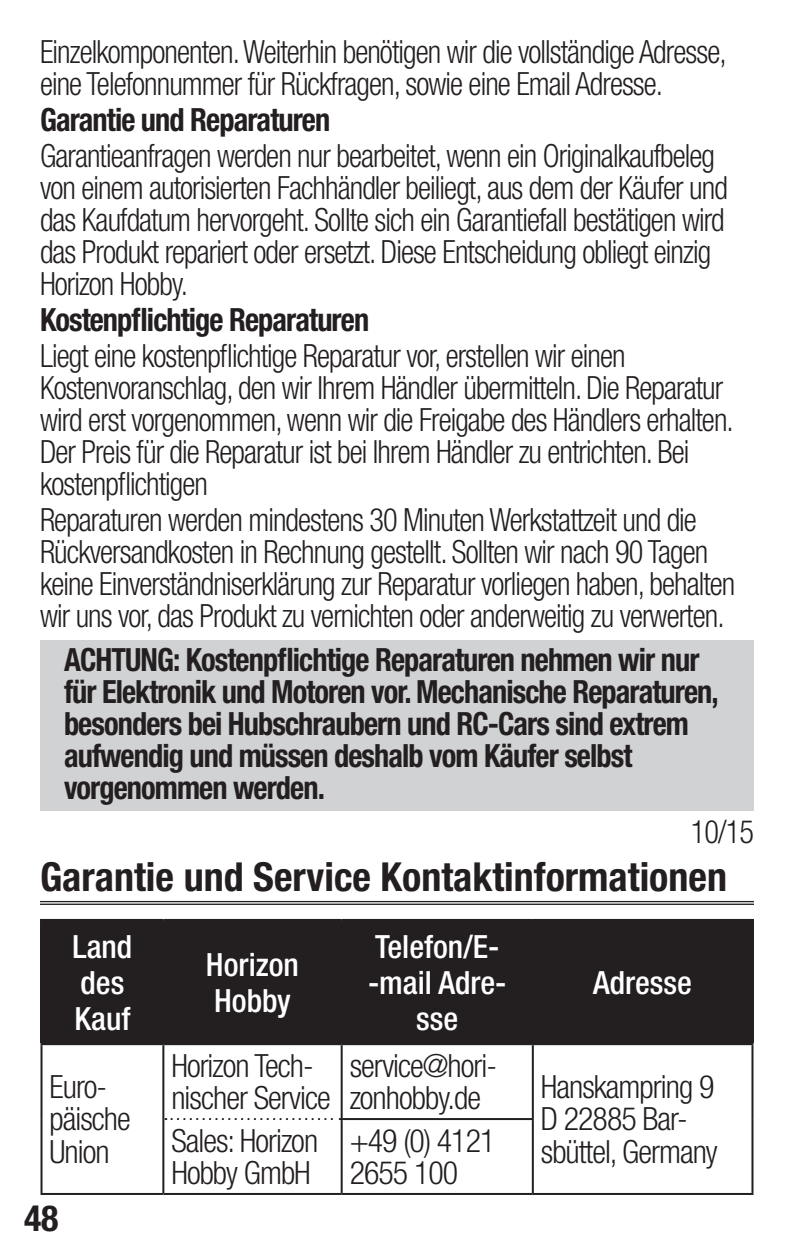
<style>
.page{position:relative;width:794px;height:1248px;background:#fff}
.page>*{position:absolute;margin:0;border:0;box-sizing:border-box;transform-origin:0 0}
.Section_Header{font:700 condensed 40px "Helvetica Neue LT Std";color:#231f20}
.t1{font:700 condensed 36px "Helvetica Neue LT Std";color:#231f20}
.t2{font:300 condensed 32px/32px "Helvetica Neue LT Std";letter-spacing:-.03em;color:#231f20;scale:.95 1}
.t3{font:700 condensed 32px/32px "Helvetica Neue LT Std";letter-spacing:-.03em;color:#231f20;scale:.95 1}
.t4{font:300 condensed 32px/32px "Helvetica Neue LT Std";letter-spacing:-.03em;color:#231f20}
.t5{font:500 condensed 32px/36px "Helvetica Neue LT Std";color:#fff}
</style>
<div class="page">
<div style="left:40px;top:640px;width:714px;height:171px;background:#d1d2d4"></div>
<hr style="left:40px;top:900px;width:714px;height:2px;background:#231f20">
<hr style="left:40px;top:903px;width:714px;height:1px;background:#231f20">
<div style="left:43px;top:921px;width:708px;height:122px;background:#231f20"></div>
<hr style="left:162px;top:921px;width:2px;height:122px;background:#231f20">
<hr style="left:341px;top:921px;width:2px;height:122px;background:#231f20">
<hr style="left:532px;top:921px;width:2px;height:122px;background:#231f20">
<hr style="left:40px;top:918px;width:123px;height:3px;background:#231f20">
<hr style="left:40px;top:921px;width:3px;height:122px;background:#231f20">
<hr style="left:163px;top:918px;width:179px;height:3px;background:#231f20">
<hr style="left:342px;top:918px;width:191px;height:3px;background:#231f20">
<hr style="left:533px;top:918px;width:221px;height:3px;background:#231f20">
<hr style="left:751px;top:921px;width:3px;height:122px;background:#231f20">
<hr style="left:40px;top:1043px;width:123px;height:2px;background:#231f20">
<hr style="left:163px;top:1043px;width:179px;height:2px;background:#231f20">
<hr style="left:162px;top:1045px;width:2px;height:73px;background:#231f20">
<hr style="left:342px;top:1043px;width:191px;height:2px;background:#231f20">
<hr style="left:341px;top:1045px;width:2px;height:72px;background:#231f20">
<hr style="left:533px;top:1043px;width:220px;height:2px;background:#231f20">
<hr style="left:532px;top:1045px;width:2px;height:72px;background:#231f20">
<svg style="left:165px;top:1117px;width:176px;height:2px"></svg>
<hr style="left:162px;top:1118px;width:2px;height:74px;background:#231f20">
<hr style="left:341px;top:1117px;width:193px;height:2px;background:#231f20">
<hr style="left:341px;top:1119px;width:2px;height:73px;background:#231f20">
<hr style="left:532px;top:1119px;width:2px;height:73px;background:#231f20">
<hr style="left:40px;top:1192px;width:123px;height:2px;background:#231f20">
<hr style="left:163px;top:1192px;width:179px;height:2px;background:#231f20">
<hr style="left:342px;top:1192px;width:191px;height:2px;background:#231f20">
<hr style="left:533px;top:1192px;width:220px;height:2px;background:#231f20">
<hr style="left:40px;top:1045px;width:2px;height:73px;background:#231f20">
<hr style="left:40px;top:1118px;width:2px;height:74px;background:#231f20">
<hr style="left:751px;top:1045px;width:2px;height:73px;background:#231f20">
<hr style="left:751px;top:1118px;width:2px;height:74px;background:#231f20">
<p class="t2" style="left:40px;top:35px;width:724px">Einzelkomponenten. Weiterhin benötigen wir die vollständige Adresse, eine Telefonnummer für Rückfragen, sowie eine Email Adresse.</p>
<p class="t3" style="left:40px;top:103px;width:307px">Garantie und Reparaturen</p>
<p class="t2" style="left:40px;top:139px;width:725px">Garantieanfragen werden nur bearbeitet, wenn ein Originalkaufbeleg von einem autorisierten Fachhändler beiliegt, aus dem der Käufer und das Kaufdatum hervorgeht. Sollte sich ein Garantiefall bestätigen wird das Produkt repariert oder ersetzt. Diese Entscheidung obliegt einzig Horizon Hobby.</p>
<p class="t3" style="left:40px;top:303px;width:348px">Kostenpflichtige Reparaturen</p>
<p class="t2" style="left:40px;top:339px;width:732px">Liegt eine kostenpflichtige Reparatur vor, erstellen wir einen Kostenvoranschlag, den wir Ihrem Händler übermitteln. Die Reparatur wird erst vorgenommen, wenn wir die Freigabe des Händlers erhalten.<br>Der Preis für die Reparatur ist bei Ihrem Händler zu entrichten. Bei kostenpflichtigen</p>
<p class="t2" style="left:40px;top:503px;width:733px">Reparaturen werden mindestens 30 Minuten Werkstattzeit und die Rückversandkosten in Rechnung gestellt. Sollten wir nach 90 Tagen keine Einverständniserklärung zur Reparatur vorliegen haben, behalten wir uns vor, das Produkt zu vernichten oder anderweitig zu verwerten.</p>
<p class="t3" style="left:64px;top:643px;width:691px">ACHTUNG: Kostenpflichtige Reparaturen nehmen wir nur für Elektronik und Motoren vor. Mechanische Reparaturen, besonders bei Hubschraubern und RC-Cars sind extrem aufwendig und müssen deshalb vom Käufer selbst vorgenommen werden.</p>
<p class="t2" style="left:691px;top:815px;width:68px">10/15</p>
<p class="Section_Header" style="left:40px;top:852px;width:688px">Garantie und Service Kontaktinformationen</p>
<p class="t5" style="left:73px;top:927px;width:61px">Land des<br>Kauf</p>
<p class="t4" style="left:50px;top:1070px;width:83px">Euro&shy;päische<br>Union</p>
<p class="t1" style="left:24px;top:1196px;width:36px">48</p>
<p class="t5" style="left:206px;top:945px;width:95px">Horizon<br>Hobby</p>
<p class="t5" style="left:368px;top:927px;width:140px;text-align:center">Telefon/E--mail Adre&shy;sse</p>
<p class="t4" style="left:171px;top:1049px;width:161px">Horizon Tech&shy;nischer Service</p>
<p class="t4" style="left:350px;top:1049px;width:149px">service@hori&shy;zonhobby.de</p>
<p class="t4" style="left:171px;top:1124px;width:148px">Sales: Horizon<br>Hobby GmbH</p>
<p class="t4" style="left:350px;top:1124px;width:147px">+49 (0) 4121<br>2655 100</p>
<p class="t5" style="left:593px;top:963px;width:100px">Adresse</p>
<p class="t4" style="left:541px;top:1070px;width:178px">Hanskampring 9<br>D 22885 Bar&shy;sbüttel, Germany</p>
</div>
